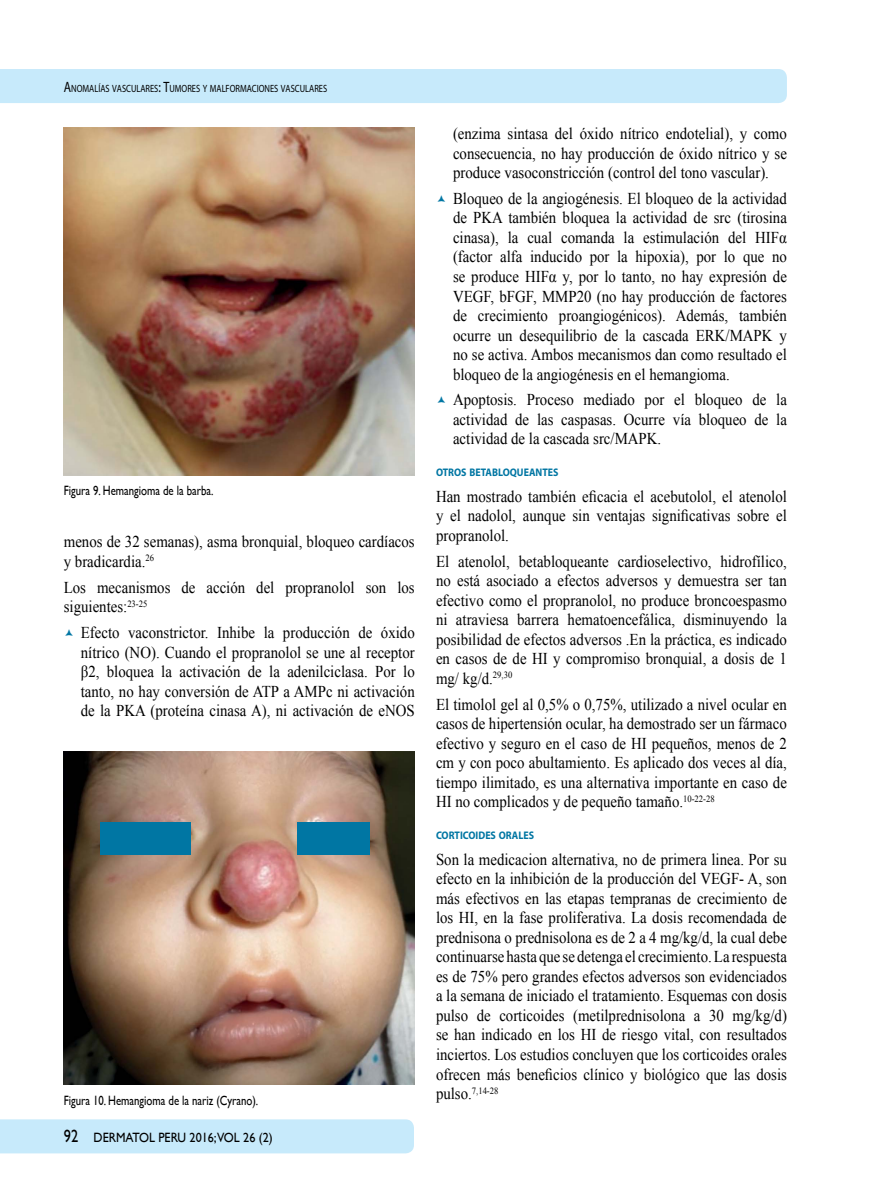
<style>
.page{position:relative;width:872px;height:1191px;background:#fff}
.page>*{position:absolute;margin:0;border:0;box-sizing:border-box;transform-origin:0 0}
.t1{font:16.5px/19.5px "Times New Roman";color:#000;text-align:justify;scale:.9 1}
.t2{font:13.5px "Gill Sans";color:#000;scale:.8 1}
.t3{font:13.5px "Gill Sans";color:#000;scale:.9 1}
.t4{font:700 10.95px "Myriad Pro";color:#0076a3;scale:.9 1}
.t5{font:10.5px "Myriad Pro";color:#000;scale:.8 1}
.t6{font:9.6px "Times New Roman";color:#000;scale:.9 1}
.s1{font-size:15px}
.s2{font-size:18px}
.s3{font-size:16.5px}
</style>
<div class="page">
<div style="left:0;top:69px;width:787px;height:34px;background:#c7eafb"></div>
<div style="left:0;top:1119px;width:414px;height:34px;background:#c7eafb"></div>
<img style="left:64px;top:128px;width:351px;height:347px">
<img style="left:64px;top:752px;width:351px;height:332px">
<div style="left:100px;top:822px;width:91px;height:33px;background:#0076a3"></div>
<div style="left:298px;top:822px;width:72px;height:33px;background:#0076a3"></div>
<p class="t5" style="left:64px;top:82px;width:331px"><span class="s1">A</span>NOMALÍAS VASCULARES<span class="s1">: T</span>UMORES Y MALFORMACIONES VASCULARES</p>
<p class="t2" style="left:64px;top:482px;width:189px">Figura 9. Hemangioma de la barba.</p>
<p class="t1" style="left:64px;top:531px;width:391px">menos de 32 semanas), asma bronquial, bloqueo cardíacos y bradicardia.<sup>26</sup></p>
<p class="t1" style="left:64px;top:577px;width:391px">Los mecanismos de acción del propranolol son los siguientes:<sup>23-25</sup></p>
<p class="t1" style="left:81px;top:622px;width:372px">Efecto vaconstrictor. Inhibe la producción de óxido nítrico (NO). Cuando el propranolol se une al receptor β2, bloquea la activación de la adenilciclasa. Por lo tanto, no hay conversión de ATP a AMPc ni activación de la PKA (proteína cinasa A), ni activación de eNOS</p>
<p class="t2" style="left:64px;top:1092px;width:245px">Figura 10. Hemangioma de la nariz (Cyrano).</p>
<p class="t3" style="left:64px;top:1129px;width:234px"><span class="s2">92</span> DERMATOL PERU 2016;VOL 26 (2)</p>
<p class="t1" style="left:453px;top:123px;width:372px">(enzima sintasa del óxido nítrico endotelial), y como consecuencia, no hay producción de óxido nítrico y se produce vasoconstricción (control del tono vascular).</p>
<p class="t1" style="left:453px;top:188px;width:372px">Bloqueo de la angiogénesis. El bloqueo de la actividad de PKA también bloquea la actividad de src (tirosina cinasa), la cual comanda la estimulación del HIFα (factor alfa inducido por la hipoxia), por lo que no se produce HIFα y, por lo tanto, no hay expresión de VEGF, bFGF, MMP20 (no hay producción de factores de crecimiento proangiogénicos). Además, también ocurre un desequilibrio de la cascada ERK/MAPK y no se activa. Ambos mecanismos dan como resultado el bloqueo de la angiogénesis en el hemangioma.</p>
<p class="t1" style="left:453px;top:389px;width:372px">Apoptosis. Proceso mediado por el bloqueo de la actividad de las caspasas. Ocurre vía bloqueo de la actividad de la cascada src/MAPK.</p>
<p class="t4" style="left:436px;top:465px;width:138px">OTROS BETABLOQUEANTES</p>
<p class="t1" style="left:436px;top:486px;width:391px">Han mostrado también eficacia el acebutolol, el atenolol y el nadolol, aunque sin ventajas significativas sobre el propranolol.</p>
<p class="t1" style="left:436px;top:551px;width:391px">El atenolol, betabloqueante cardioselectivo, hidrofílico, no está asociado a efectos adversos y demuestra ser tan efectivo como el propranolol, no produce broncoespasmo ni atraviesa barrera hematoencefálica, disminuyendo la posibilidad de efectos adversos .En la práctica, es indicado en casos de de HI y compromiso bronquial, a dosis de 1 mg/ kg/d.<sup>29,30</sup></p>
<p class="t1" style="left:436px;top:694px;width:391px">El timolol gel al 0,5% o 0,75%, utilizado a nivel ocular en casos de hipertensión ocular, ha demostrado ser un fármaco efectivo y seguro en el caso de HI pequeños, menos de 2 cm y con poco abultamiento. Es aplicado dos veces al día, tiempo ilimitado, es una alternativa importante en caso de HI no complicados y de pequeño tamaño.<sup>10-22-28</sup></p>
<p class="t4" style="left:436px;top:828px;width:111px">CORTICOIDES ORALES</p>
<p class="t1" style="left:436px;top:849px;width:391px">Son la medicacion alternativa, no de primera linea. Por su efecto en la inhibición de la producción del VEGF- A, son más efectivos en las etapas tempranas de crecimiento de los HI, en la fase proliferativa. La dosis recomendada de prednisona o prednisolona es de 2 a 4 mg/kg/d, la cual debe continuarse hasta que se detenga el crecimiento. La respuesta es de 75% pero grandes efectos adversos son evidenciados a la semana de iniciado el tratamiento. Esquemas con dosis pulso de corticoides (metilprednisolona a 30 mg/kg/d) se han indicado en los HI de riesgo vital, con resultados inciertos. Los estudios concluyen que los corticoides orales ofrecen más beneficios clínico y biológico que las dosis</p>
<p class="t6" style="left:436px;top:1083px;width:71px"><span class="s3">pulso.</span>7,14-28</p>
</div>
